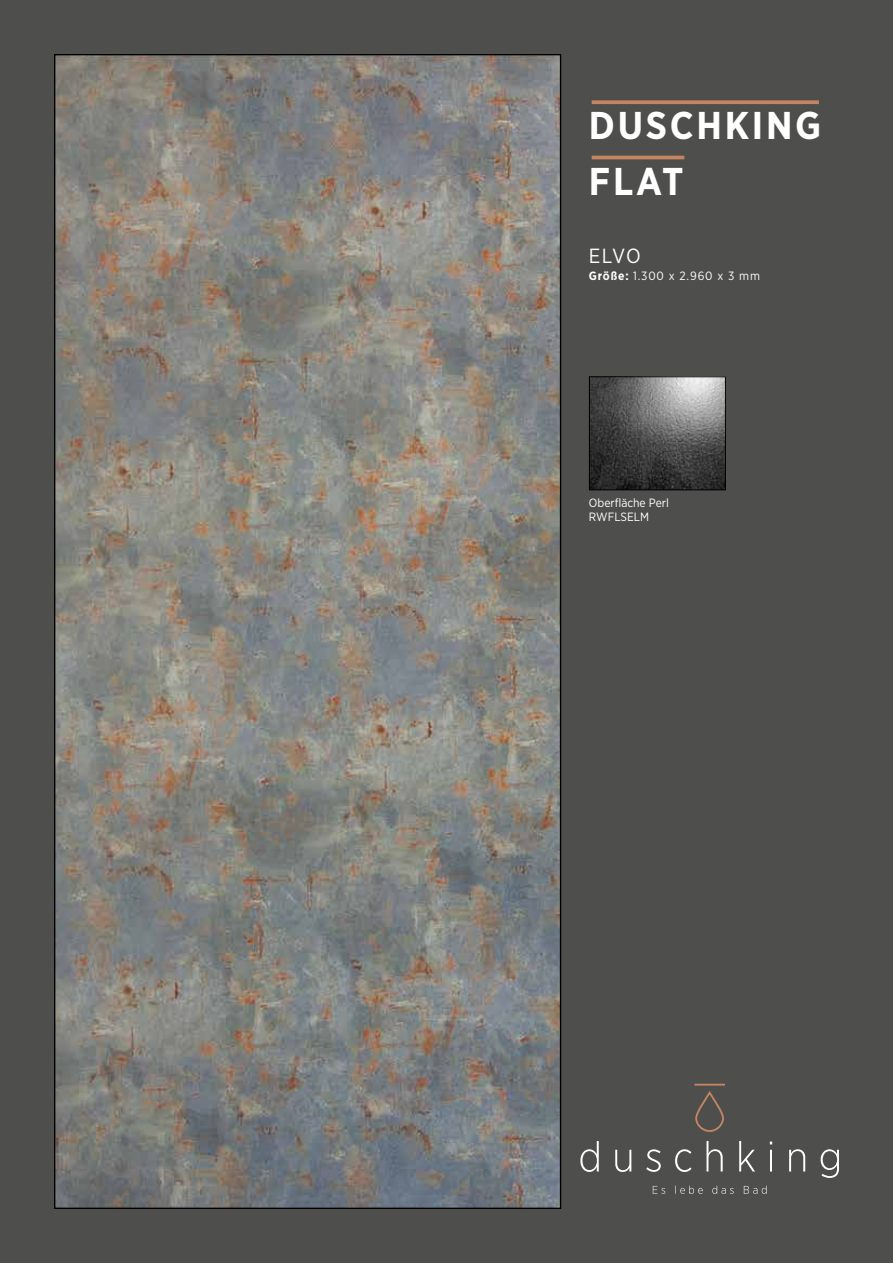
<style>
.page{position:relative;width:893px;height:1263px;background:#4e4e4d}
.page>*{position:absolute;margin:0;border:0;box-sizing:border-box;transform-origin:0 0}
.t1{font:700 38.7px/55.7px "Gotham Narrow";letter-spacing:.07em;color:#fff}
.t2{font:20.55px "Gotham Narrow";color:#fff}
.t3{font:12px/14.4px "Gotham Narrow";color:#fff}
.s1{font-weight:700}
</style>
<div class="page">
<hr style="left:592px;top:156px;width:92px;height:3px;background:#c28461">
<svg style="left:592px;top:100px;width:227px;height:4px"></svg>
<svg style="left:580px;top:1141px;width:259px;height:37px"></svg>
<svg style="left:653px;top:1186px;width:114px;height:8px"></svg>
<div style="left:695px;top:1092px;width:29px;height:40px;border:2px solid #c38562;border-radius:13px"></div>
<hr style="left:694px;top:1084px;width:31px;height:1px;background:#c38562">
<img style="left:591px;top:378px;width:133px;height:110px">
<div style="left:589px;top:376px;width:137px;height:114px;border:1px solid #000"></div>
<img style="left:56px;top:56px;width:503px;height:1151px">
<h1 class="t1" style="left:589px;top:97px;width:234px">DUSCHKING<br>FLAT</h1>
<h2 class="t2" style="left:589px;top:243px;width:53px">ELVO</h2>
<p class="t3" style="left:589px;top:268px;width:173px"><span class="s1">Größe:</span> 1.300 x 2.960 x 3 mm</p>
<p class="t3" style="left:589px;top:495px;width:81px">Oberfläche Perl<br>RWFLSELM</p>
</div>
